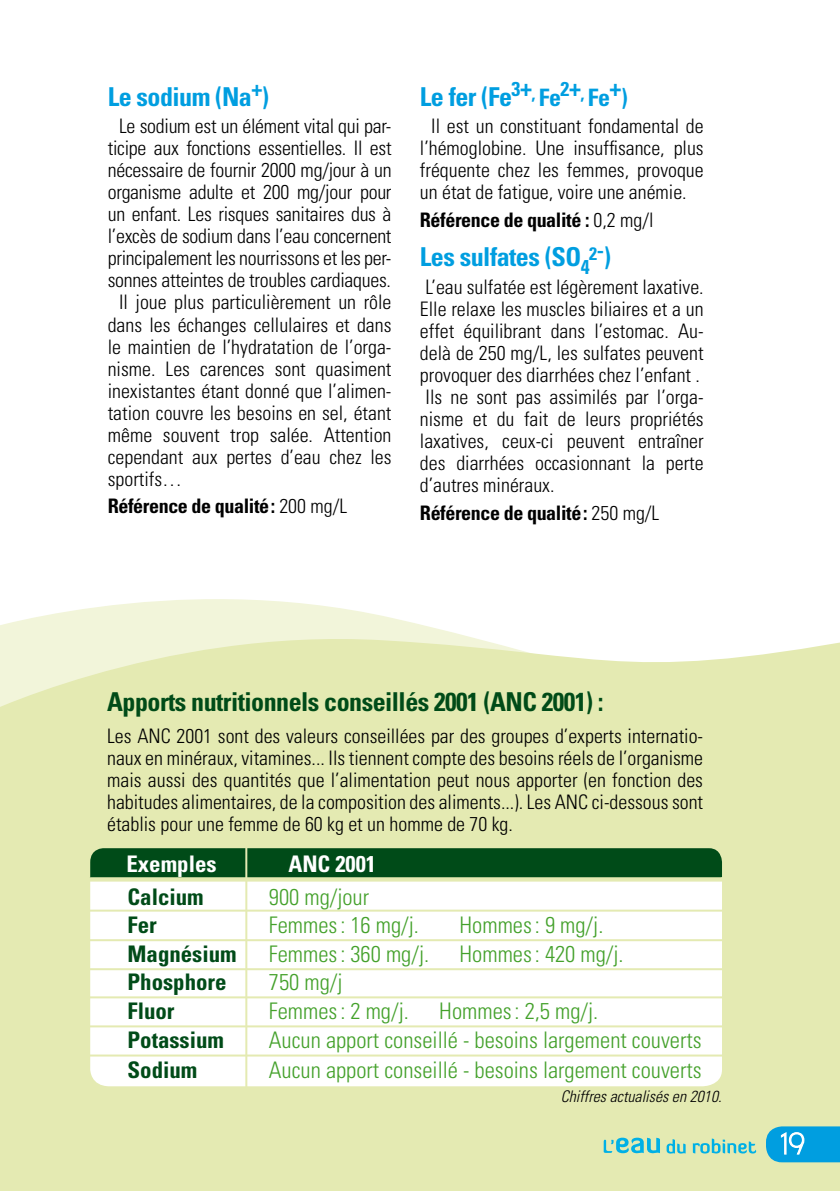
<style>
.page{position:relative;width:840px;height:1191px;background:#fff}
.page>*{position:absolute;margin:0;border:0;box-sizing:border-box;transform-origin:0 0}
.t1{font:700 condensed 26px "Univers";letter-spacing:-.02em;color:#009ee0}
.t2{font:700 condensed 26px "Univers";letter-spacing:-.02em;color:#004b18}
.t3{font:300 condensed 22.8px/29.8px "Univers";color:#44a12b}
.t4{font:700 condensed 22.8px/29px "Univers";color:#004b18}
.t5{font:700 condensed 22.8px "Univers";color:#fff}
.t6{font:300 condensed 20px/22px "Univers";color:#000;text-align:justify}
.t7{font:700 condensed 20px "Univers";letter-spacing:-.02em;color:#000}
.t8{font:700 condensed 18px "Univers";color:#009ee0}
.t9{font:italic 300 condensed 16px "Univers";color:#000}
.s1{font-weight:300}
.s2{font-size:24px}
.s3{font-size:22px}
.s4{font-size:26px}
</style>
<div class="page">
<svg style="left:19px;top:599px;width:385px;height:22px;fill:#f2f5da"></svg>
<svg style="left:0;top:621px;width:839px;height:570px;fill:#e4eab2"></svg>
<svg style="left:765px;top:1126px;width:74px;height:36px"></svg>
<svg style="left:90px;top:881px;width:631px;height:205px"></svg>
<div style="left:90px;top:848px;width:631px;height:29px;background:#004b18"></div>
<hr style="left:84px;top:939px;width:687px;height:2px;background:#e4eab2">
<hr style="left:84px;top:909px;width:687px;height:2px;background:#e4eab2">
<hr style="left:84px;top:996px;width:687px;height:2px;background:#e4eab2">
<hr style="left:84px;top:968px;width:687px;height:2px;background:#e4eab2">
<hr style="left:84px;top:1025px;width:687px;height:2px;background:#e4eab2">
<hr style="left:84px;top:1054px;width:687px;height:2px;background:#e4eab2">
<hr style="left:245px;top:841px;width:2px;height:248px;background:#e4eab2">
<svg style="left:603px;top:1137px;width:56px;height:16px"></svg>
<svg style="left:666px;top:1139px;width:19px;height:14px"></svg>
<svg style="left:692px;top:1138px;width:63px;height:15px"></svg>
<h1 class="t1" style="left:108px;top:81px;width:163px">Le sodium (Na<sup>+</sup>)</h1>
<p class="t6" style="left:119px;top:115px;width:274px">Le sodium est un élément vital qui par-</p>
<p class="t6" style="left:108px;top:137px;width:285px">ticipe aux fonctions essentielles. Il est</p>
<p class="t6" style="left:108px;top:159px;width:285px">nécessaire de fournir 2000 mg/jour à un</p>
<p class="t6" style="left:108px;top:181px;width:285px">organisme adulte et 200 mg/jour pour</p>
<p class="t6" style="left:108px;top:203px;width:285px">un enfant. Les risques sanitaires dus à</p>
<p class="t6" style="left:108px;top:225px;width:285px">l’excès de sodium dans l’eau concernent</p>
<p class="t6" style="left:108px;top:247px;width:285px">principalement les nourrissons et les per-</p>
<p class="t6" style="left:108px;top:269px;width:285px">sonnes atteintes de troubles cardiaques.</p>
<p class="t6" style="left:119px;top:291px;width:274px">Il joue plus particulièrement un rôle</p>
<p class="t6" style="left:108px;top:313px;width:285px">dans les échanges cellulaires et dans</p>
<p class="t6" style="left:108px;top:335px;width:285px">le maintien de l’hydratation de l’orga-</p>
<p class="t6" style="left:108px;top:357px;width:285px">nisme. Les carences sont quasiment</p>
<p class="t6" style="left:108px;top:379px;width:285px">inexistantes étant donné que l’alimen-</p>
<p class="t6" style="left:108px;top:401px;width:285px">tation couvre les besoins en sel, étant</p>
<p class="t6" style="left:108px;top:423px;width:285px">même souvent trop salée. Attention</p>
<p class="t6" style="left:108px;top:445px;width:285px">cependant aux pertes d’eau chez les</p>
<p class="t6" style="left:108px;top:467px;width:76px">sportifs…</p>
<p class="t7" style="left:108px;top:494px;width:241px">Référence de qualité: <span class="s1">200 mg/L</span></p>
<h1 class="t1" style="left:419px;top:81px;width:209px">Le fer (Fe<sup>3</sup><sup>+</sup><sup>,</sup> <span class="s2">Fe</span><sup>2</sup><sup>+</sup><sup>,</sup> <span class="s2">Fe</span><sup>+</sup><span class="s2">)</span></h1>
<p class="t6" style="left:419px;top:115px;width:285px;text-indent:11px">Il est un constituant fondamental de l’hémoglobine. Une insuffisance, plus fréquente chez les femmes, provoque un état de fatigue, voire une anémie.</p>
<p class="t7" style="left:419px;top:208px;width:235px">Référence de qualité : <span class="s1">0,2 mg/l</span></p>
<h1 class="t1" style="left:419px;top:241px;width:171px">Les sulfates (SO<sub>4</sub></h1>
<p class="t8" style="left:589px;top:243px;width:23px">2<span class="s3">-</span><span class="s4">)</span></p>
<p class="t6" style="left:419px;top:276px;width:285px;text-align:left">L’eau sulfatée est légèrement laxative.<br>Elle relaxe les muscles biliaires et a un effet équilibrant dans l’estomac. Au&shy;delà de 250 mg/L, les sulfates peuvent provoquer des diarrhées chez l’enfant .<br>Ils ne sont pas assimilés par l’orga&shy;nisme et du fait de leurs propriétés laxatives, ceux-ci peuvent entraîner des diarrhées occasionnant la perte d’autres minéraux.</p>
<p class="t7" style="left:419px;top:500px;width:241px">Référence de qualité: <span class="s1">250 mg/L</span></p>
<h1 class="t2" style="left:107px;top:686px;width:497px">Apports nutritionnels conseillés 2001 (ANC 2001) :</h1>
<p class="t6" style="left:107px;top:725px;width:597px">Les ANC 2001 sont des valeurs conseillées par des groupes d’experts internatio&shy;naux en minéraux, vitamines... Ils tiennent compte des besoins réels de l’organisme mais aussi des quantités que l’alimentation peut nous apporter (en fonction des habitudes alimentaires, de la composition des aliments...). Les ANC ci-dessous sont établis pour une femme de 60 kg et un homme de 70 kg.</p>
<p class="t5" style="left:288px;top:850px;width:89px">ANC 2001</p>
<p class="t5" style="left:126px;top:850px;width:92px">Exemples</p>
<p class="t4" style="left:127px;top:882px;width:111px">Calcium<br>Fer<br>Magnésium<br>Phosphore<br>Fluor<br>Potassium<br>Sodium</p>
<p class="t3" style="left:269px;top:883px;width:151px;line-height:27.8px">900 mg/jour<br>Femmes: 16 mg/j.</p>
<p class="t3" style="left:459px;top:909px;width:145px">Hommes: 9 mg/j.</p>
<p class="t3" style="left:269px;top:939px;width:162px">Femmes: 360 mg/j.</p>
<p class="t3" style="left:459px;top:939px;width:165px">Hommes: 420 mg/j.</p>
<p class="t3" style="left:269px;top:967px;width:141px;line-height:28.8px">750 mg/j<br>Femmes: 2 mg/j.</p>
<p class="t3" style="left:269px;top:996px;width:434px;text-indent:170px">Hommes: 2,5 mg/j.<br>Aucun apport conseillé - besoins largement couverts<br>Aucun apport conseillé - besoins largement couverts</p>
<p class="t9" style="left:560px;top:1086px;width:162px">Chiffres actualisés en 2010.</p>
</div>
